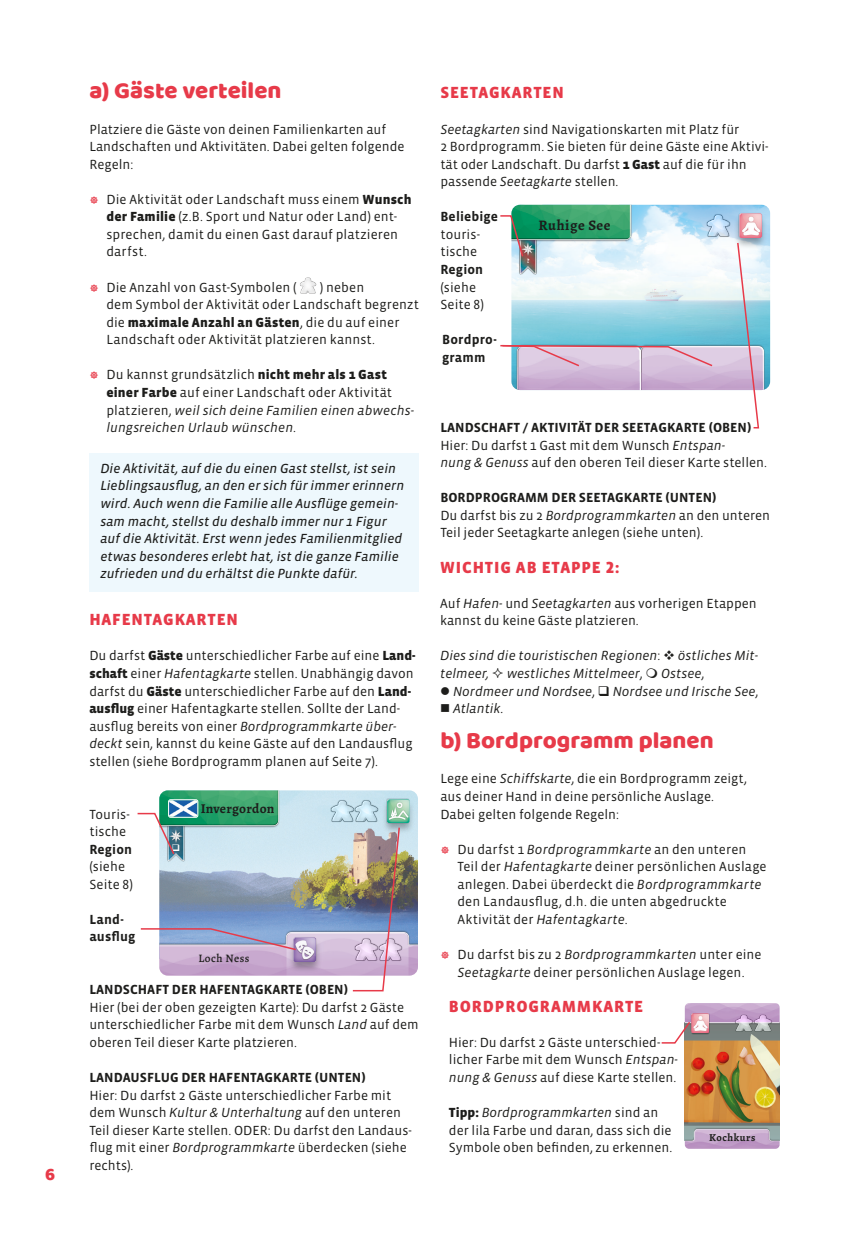
<style>
.page{position:relative;width:851px;height:1234px;background:#fff}
.page>*{position:absolute;margin:0;border:0;box-sizing:border-box;transform-origin:0 0}
.Überschrift_2{font:24px "Baloo Bhai";color:#e73a49}
.t1{font:18px "Baloo Bhai";color:#e73a49}
.Fließtext{font:900 16.5px "Vista Sans OTCE";letter-spacing:.05em;color:#e73a49}
.t2{font:700 14.55px "Alegreya";letter-spacing:.04em;color:#1d1d1b}
.Fließtext-2{font:13.5px/17.5px "Vista Sans OTCE";color:#1d1d1b}
.Beispiele{font:italic 13.5px/17.5px "Vista Sans OTCE";color:#1d1d1b}
.Fließtext-3{font:italic 13.5px/17.5px "Vista Sans OTCE";color:#1d1d1b}
.Aufzählung{font:13.5px/17.5px "Vista Sans OTCE";letter-spacing:.01em;color:#1d1d1b}
.Aufzählung-2{font:700 13.5px/17.5px "Vista Sans OTCE";letter-spacing:.01em;color:#1d1d1b}
.t3{font:700 13.5px "Alegreya";letter-spacing:.015em;color:#1d1d1b}
.t4{font:500 11.4px "Alegreya";letter-spacing:.04em;color:#1d1d1b}
.t5{font:700 10.65px "Alegreya";letter-spacing:.05em;color:#1d1d1b}
.t6{font:700 7.2px "Arno Pro";color:#fff}
.s1{font-weight:900}
.s2{font-style:italic}
.s3{font-weight:700}
.s4{font-style:normal}
</style>
<div class="page">
<div style="left:89px;top:452px;width:329px;height:139px;background:#eef8fd"></div>
<img style="left:684px;top:1003px;width:95px;height:145px">
<div style="left:690px;top:1013px;width:20px;height:21px;background:#1d1d1b;opacity:.35"></div>
<div style="left:690px;top:1012px;width:19px;height:21px;background:#1d1d1b;opacity:.35"></div>
<img style="left:691px;top:1013px;width:17px;height:19px">
<img style="left:754px;top:1012px;width:19px;height:21px">
<img style="left:733px;top:1012px;width:21px;height:21px">
<img style="left:159px;top:790px;width:259px;height:185px">
<img style="left:170px;top:801px;width:26px;height:14px">
<div style="left:168px;top:799px;width:30px;height:18px;border:1px solid #fff;border-radius:2px"></div>
<div style="left:381px;top:798px;width:34px;height:36px;background:#1d1d1b;opacity:.35"></div>
<div style="left:386px;top:798px;width:24px;height:25px;background:#1d1d1b;opacity:.35"></div>
<img style="left:387px;top:799px;width:22px;height:23px">
<div style="left:288px;top:937px;width:34px;height:36px;background:#1d1d1b;opacity:.35"></div>
<div style="left:293px;top:936px;width:24px;height:26px;background:#1d1d1b;opacity:.35"></div>
<img style="left:294px;top:937px;width:22px;height:24px">
<img style="left:401px;top:936px;width:3px;height:26px">
<img style="left:356px;top:797px;width:24px;height:26px">
<img style="left:328px;top:797px;width:28px;height:26px">
<img style="left:300px;top:277px;width:17px;height:17px">
<img style="left:511px;top:205px;width:259px;height:185px">
<img style="left:517px;top:239px;width:22px;height:39px">
<div style="left:733px;top:213px;width:34px;height:36px;background:#1d1d1b;opacity:.35"></div>
<div style="left:738px;top:212px;width:24px;height:26px;background:#1d1d1b;opacity:.35"></div>
<img style="left:739px;top:213px;width:22px;height:24px">
<img style="left:705px;top:212px;width:27px;height:26px">
<svg style="left:500px;top:214px;width:24px;height:44px"></svg>
<svg style="left:140px;top:927px;width:157px;height:24px;background:#afb1d1"></svg>
<img style="left:351px;top:825px;width:50px;height:166px">
<svg style="left:736px;top:241px;width:23px;height:188px"></svg>
<svg style="left:661px;top:1019px;width:30px;height:25px"></svg>
<svg style="left:500px;top:344px;width:214px;height:23px;background:#d3bed3"></svg>
<svg style="left:137px;top:811px;width:42px;height:44px"></svg>
<h2 class="t1" style="left:45px;top:1163px;width:12px">6</h2>
<p class="Überschrift_2" style="left:89px;top:76px;width:194px">a) Gäste verteilen</p>
<p class="Fließtext-2" style="left:89px;top:120px;width:316px">Platziere die Gäste von deinen Familienkarten auf<br>Landschaften und Aktivitäten. Dabei gelten folgende<br>Regeln:</p>
<p class="Fließtext-2" style="left:106px;top:190px;width:307px">Die Aktivität oder Landschaft muss einem <span class="s1">Wunsch der Familie</span> (z.B. Sport und Natur oder Land) ent&shy;sprechen, damit du einen Gast darauf platzieren darfst.</p>
<p class="Fließtext-2" style="left:106px;top:278px;width:192px">Die Anzahl von Gast-Symbolen (</p>
<p class="Fließtext-2" style="left:106px;top:278px;width:314px;text-indent:213px">) neben<br>dem Symbol der Aktivität oder Landschaft begrenzt die <span class="s1">maximale Anzahl an Gästen</span>, die du auf einer Landschaft oder Aktivität platzieren kannst.</p>
<p class="Fließtext-2" style="left:106px;top:366px;width:309px">Du kannst grundsätzlich <span class="s1">nicht mehr als 1 Gast einer Farbe</span> auf einer Landschaft oder Aktivität platzieren, <span class="s2">weil sich deine Familien einen abwechs&shy;lungsreichen Urlaub wünschen</span>.</p>
<p class="Beispiele" style="left:100px;top:459px;width:305px">Die Aktivität, auf die du einen Gast stellst, ist sein Lieblingsausflug, an den er sich für immer erinnern wird. Auch wenn die Familie alle Ausflüge gemein&shy;sam macht, stellst du deshalb immer nur 1 Figur auf die Aktivität. Erst wenn jedes Familienmitglied etwas besonderes erlebt hat, ist die ganze Familie zufrieden und du erhältst die Punkte dafür.</p>
<p class="Fließtext" style="left:89px;top:610px;width:150px">HAFENTAGKARTEN</p>
<p class="Fließtext-2" style="left:89px;top:646px;width:327px">Du darfst <span class="s1">Gäste</span> unterschiedlicher Farbe auf eine <span class="s1">Land&shy;schaft</span> einer <span class="s2">Hafentagkarte</span> stellen. Unabhängig davon darfst du <span class="s1">Gäste</span> unterschiedlicher Farbe auf den <span class="s1">Land&shy;ausflug</span> einer Hafentagkarte stellen. Sollte der Land&shy;ausflug bereits von einer <span class="s2">Bordprogrammkarte über&shy;deckt</span> sein, kannst du keine Gäste auf den Landausflug stellen (siehe Bordprogramm planen auf Seite 7).</p>
<p class="Aufzählung" style="left:89px;top:804px;width:45px">Touris&shy;tische<br><span class="s3">Region </span>(siehe<br>Seite 8)</p>
<p class="Aufzählung-2" style="left:89px;top:910px;width:47px">Land&shy;ausflug</p>
<p class="t3" style="left:201px;top:799px;width:75px">Invergordon</p>
<p class="t4" style="left:198px;top:951px;width:52px">Loch Ness</p>
<p class="Fließtext-2" style="left:89px;top:980px;width:331px"><span class="s3">LANDSCHAFT DER HAFENTAGKARTE (OBEN)<br></span>Hier (bei der oben gezeigten Karte): Du darfst 2 Gäste unterschiedlicher Farbe mit dem Wunsch <span class="s2">Land</span> auf dem oberen Teil dieser Karte platzieren.</p>
<p class="Fließtext-2" style="left:89px;top:1068px;width:324px"><span class="s3">LANDAUSFLUG DER HAFENTAGKARTE (UNTEN)<br></span>Hier: Du darfst 2 Gäste unterschiedlicher Farbe mit dem Wunsch <span class="s2">Kultur &amp; Unterhaltung</span> auf den unteren Teil dieser Karte stellen. ODER: Du darfst den Landaus&shy;flug mit einer <span class="s2">Bordprogrammkarte</span> überdecken (siehe rechts).</p>
<p class="Fließtext" style="left:440px;top:83px;width:125px">SEETAGKARTEN</p>
<p class="Fließtext-2" style="left:440px;top:120px;width:330px"><span class="s2">Seetagkarten</span> sind Navigationskarten mit Platz für<br>2 Bordprogramm. Sie bieten für deine Gäste eine Aktivi&shy;tät oder Landschaft. Du darfst <span class="s1">1 Gast</span> auf die für ihn passende <span class="s2">Seetagkarte</span> stellen.</p>
<p class="Aufzählung" style="left:440px;top:208px;width:59px"><span class="s3">Beliebige </span>touris&shy;tische<br><span class="s3">Region </span>(siehe<br>Seite 8)</p>
<p class="Aufzählung-2" style="left:442px;top:331px;width:56px">Bordpro&shy;gramm</p>
<p class="t2" style="left:538px;top:215px;width:73px">Ruhige See</p>
<p class="t6" style="left:526px;top:257px;width:4px">?</p>
<p class="Fließtext-2" style="left:440px;top:418px;width:328px"><span class="s3">LANDSCHAFT / AKTIVITÄT DER SEETAGKARTE (OBEN)<br></span>Hier: Du darfst 1 Gast mit dem Wunsch <span class="s2">Entspan-<br>nung &amp; Genuss</span> auf den oberen Teil dieser Karte stellen.</p>
<p class="Fließtext-2" style="left:440px;top:489px;width:331px"><span class="s3">BORDPROGRAMM DER SEETAGKARTE (UNTEN)<br></span>Du darfst bis zu 2 <span class="s2">Bordprogrammkarten</span> an den unteren<br>Teil jeder Seetagkarte anlegen (siehe unten).</p>
<p class="Fließtext" style="left:440px;top:557px;width:180px">WICHTIG AB ETAPPE 2:</p>
<p class="Fließtext-2" style="left:440px;top:594px;width:318px">Auf <span class="s2">Hafen-</span> und <span class="s2">Seetagkarten</span> aus vorherigen Etappen kannst du keine Gäste platzieren.</p>
<p class="Fließtext-3" style="left:440px;top:646px;width:319px">Dies sind die touristischen Regionen<span class="s4">:</span> ❖ östliches Mit&shy;telmeer,</p>
<p class="Fließtext-3" style="left:506px;top:664px;width:138px">westliches Mittelmeer<span class="s4">,</span></p>
<p class="Fließtext-3" style="left:661px;top:664px;width:45px">Ostsee<span class="s4">,</span></p>
<p class="Fließtext-3" style="left:440px;top:682px;width:319px">● Nordmeer und Nordsee<span class="s4">,</span> ❑ Nordsee und Irische See<span class="s4">,</span></p>
<p class="Fließtext-3" style="left:440px;top:699px;width:65px">■ Atlantik.</p>
<p class="Überschrift_2" style="left:440px;top:725px;width:275px">b) Bordprogramm planen</p>
<p class="Fließtext-2" style="left:440px;top:769px;width:308px">Lege eine <span class="s2">Schiffskarte</span>, die ein Bordprogramm zeigt, aus deiner Hand in deine persönliche Auslage.<br>Dabei gelten folgende Regeln:</p>
<p class="Fließtext-2" style="left:457px;top:840px;width:311px">Du darfst 1 <span class="s2">Bordprogrammkarte</span> an den unteren Teil der <span class="s2">Hafentagkarte</span> deiner persönlichen Auslage anlegen. Dabei überdeckt die <span class="s2">Bordprogrammkarte </span>den Landausflug, d.h. die unten abgedruckte Aktivität der <span class="s2">Hafentagkarte</span>.</p>
<p class="Fließtext-2" style="left:457px;top:945px;width:306px">Du darfst bis zu 2 <span class="s2">Bordprogrammkarten</span> unter eine<br><span class="s2">Seetagkarte</span> deiner persönlichen Auslage legen.</p>
<p class="Fließtext" style="left:449px;top:996px;width:196px">BORDPROGRAMMKARTE</p>
<p class="Fließtext-2" style="left:449px;top:1033px;width:230px">Hier: Du darfst 2 Gäste unterschied&shy;licher Farbe mit dem Wunsch <span class="s2">Entspan&shy;nung &amp; Genuss</span> auf diese Karte stellen.</p>
<p class="Fließtext-2" style="left:449px;top:1103px;width:225px"><span class="s1">Tipp:</span> <span class="s2">Bordprogrammkarten</span> sind an der lila Farbe und daran, dass sich die<br>Symbole oben befinden, zu erkennen.</p>
<p class="t5" style="left:709px;top:1129px;width:48px">Kochkurs</p>
</div>
